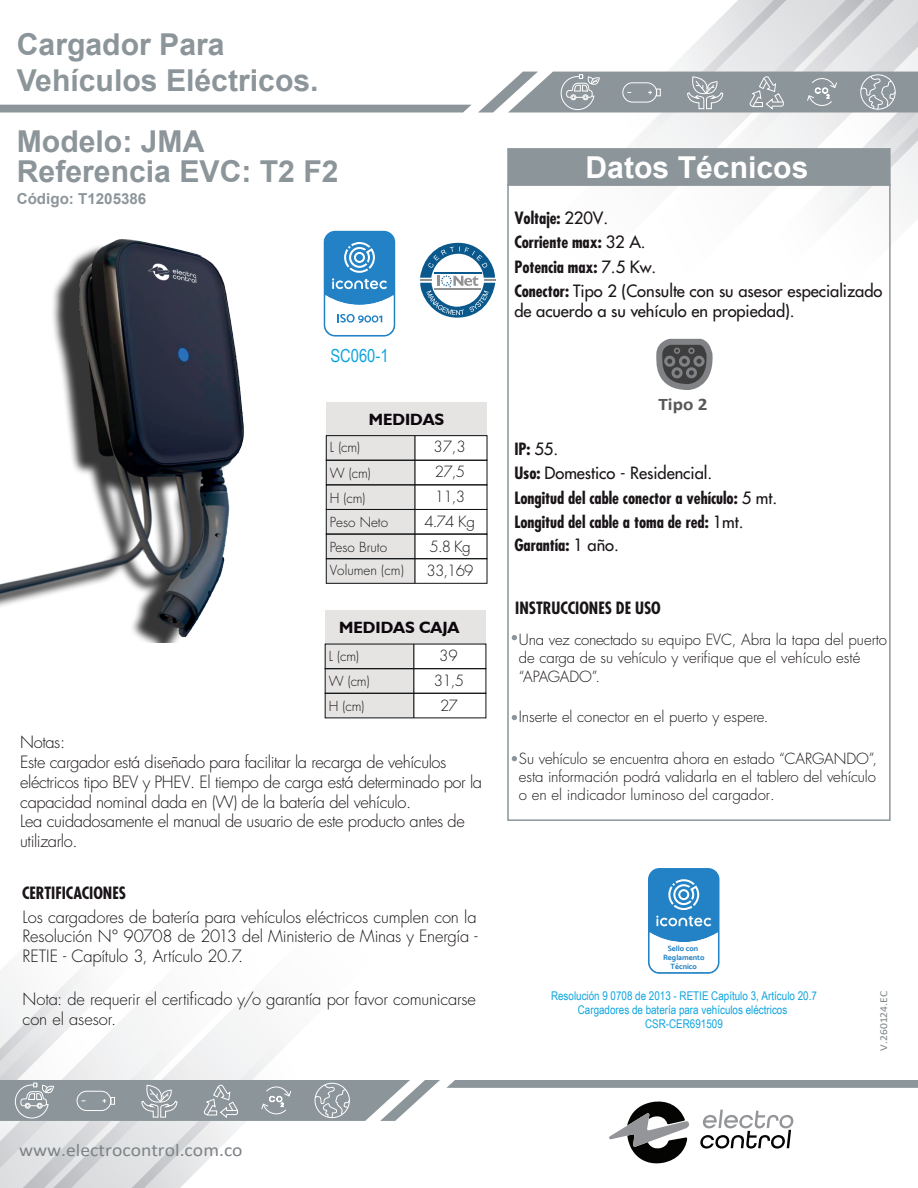
<style>
.page{position:relative;width:918px;height:1188px;background:#fff}
.page>*{position:absolute;margin:0;border:0;box-sizing:border-box;transform-origin:0 0}
.t1{font:700 30.15px/36.2px "Arial";color:#8c9599}
.t2{font:700 30.15px "Arial";color:#fff}
.t3{font:18px "Calibri";color:#7e8386;scale:1.09 1}
.t4{font:18px "Arial Narrow";color:#0ea4de}
.t5{font:700 17.7px "Calibri";color:#57585a;scale:1.09 1}
.t6{font:300 16.5px/19.8px "Futura Std";letter-spacing:-.025em;color:#1a1518}
.t7{font:700 condensed 16.5px/24.2px "Futura Std";letter-spacing:-.005em;color:#1a1518}
.t8{font:500 16.5px/24.2px "Futura Std";letter-spacing:-.005em;color:#1a1518}
.t9{font:700 16.35px "Humanist 521 BT";color:#0c070c}
.t10{font:700 15.15px "Arial";color:#8c9599}
.t11{font:300 15px/18px "Futura Std";letter-spacing:-.005em;color:#1a1518}
.t12{font:300 15px/25px "Futura Std";letter-spacing:-.055em;color:#1a1518;text-align:center}
.t13{font:300 13.5px/25.3px "Futura Std";color:#1a1518}
.t14{font:12px/14.4px "Arial Narrow";color:#0ea4de;text-align:center}
.t15{font:10.65px "Calibri";color:#7e8386;scale:1.09 1}
.t16{font:700 7.65px/9.1px "Catamaran";color:#2282c5;text-align:center}
.s1{font-weight:700;font-stretch:condensed}
.s2{font-weight:500;font-stretch:normal}
</style>
<div class="page">
<svg style="left:446px;top:1080px;width:472px;height:8px;background:#8f989b"></svg>
<svg style="left:0;top:969px;width:440px;height:219px"></svg>
<svg style="left:512px;top:635px;width:5px;height:5px"></svg>
<svg style="left:512px;top:715px;width:5px;height:5px"></svg>
<svg style="left:512px;top:756px;width:5px;height:5px"></svg>
<div style="left:326px;top:436px;width:89px;height:147px;background:#e6e4e3"></div>
<div style="left:326px;top:402px;width:161px;height:34px;background:#e6e4e3"></div>
<div style="left:326px;top:435px;width:162px;height:26px;border:1px solid #111416"></div>
<div style="left:326px;top:460px;width:161px;height:25px;border:1px solid #111416"></div>
<div style="left:326px;top:534px;width:162px;height:25px;border:1px solid #111416"></div>
<div style="left:326px;top:558px;width:161px;height:26px;border:1px solid #111416"></div>
<div style="left:326px;top:509px;width:161px;height:25px;border:1px solid #111416"></div>
<hr style="left:414px;top:436px;width:2px;height:147px;background:#111416">
<svg style="left:0;top:0;width:918px;height:393px"></svg>
<div style="left:325px;top:644px;width:89px;height:74px;background:#e6e4e3"></div>
<div style="left:325px;top:611px;width:161px;height:33px;background:#e6e4e3"></div>
<div style="left:325px;top:668px;width:161px;height:26px;border:1px solid #111416"></div>
<div style="left:325px;top:693px;width:161px;height:25px;border:1px solid #111416"></div>
<hr style="left:413px;top:644px;width:1px;height:74px;background:#111416">
<img style="left:1px;top:229px;width:310px;height:413px">
<svg style="left:700px;top:1110px;width:94px;height:39px"></svg>
<svg style="left:609px;top:1101px;width:80px;height:63px"></svg>
<svg style="left:648px;top:868px;width:72px;height:106px"></svg>
<h1 class="t1" style="left:17px;top:27px;width:303px">Cargador Para<br>Vehículos Eléctricos.</h1>
<h1 class="t1" style="left:17px;top:124px;width:189px">Modelo: JMA</h1>
<h1 class="t1" style="left:17px;top:154px;width:323px">Referencia EVC: T2 F2</h1>
<p class="t10" style="left:17px;top:188px;width:131px">Código: T1205386</p>
<p class="t4" style="left:330px;top:343px;width:60px">SC060-1</p>
<p class="t9" style="left:369px;top:409px;width:77px">MEDIDAS</p>
<p class="t13" style="left:330px;top:435px;width:32px">L (cm)</p>
<p class="t12" style="left:424px;top:435px;width:52px">37,3<br>27,5<br>11,3<br>4.74 Kg<br>5.8 Kg</p>
<p class="t11" style="left:427px;top:562px;width:49px">33,169</p>
<p class="t13" style="left:330px;top:460px;width:42px">W (cm)<br>H (cm)</p>
<p class="t13" style="left:330px;top:510px;width:60px">Peso Neto</p>
<p class="t13" style="left:330px;top:558px;width:76px">Volumen (cm)</p>
<p class="t13" style="left:330px;top:535px;width:59px">Peso Bruto</p>
<p class="t9" style="left:339px;top:618px;width:122px">MEDIDAS CAJA</p>
<p class="t13" style="left:329px;top:644px;width:32px">L (cm)</p>
<p class="t11" style="left:434px;top:643px;width:32px;line-height:25px;text-align:center">39<br>31,5<br>27</p>
<p class="t13" style="left:329px;top:669px;width:42px">W (cm)<br>H (cm)</p>
<p class="t6" style="left:20px;top:733px;width:463px">Notas:<br>Este cargador está diseñado para facilitar la recarga de vehículos eléctricos tipo BEV y PHEV. El tiempo de carga está determinado por la capacidad nominal dada en (W) de la batería del vehículo.<br>Lea cuidadosamente el manual de usuario de este producto antes de utilizarlo.</p>
<p class="t7" style="left:22px;top:881px;width:105px">CERTIFICACIONES</p>
<p class="t6" style="left:23px;top:907px;width:456px;text-align:justify">Los cargadores de batería para vehículos eléctricos cumplen con la Resolución N° 90708 de 2013 del Ministerio de Minas y Energía - RETIE - Capítulo 3, Artículo 20.7.</p>
<p class="t6" style="left:23px;top:990px;width:455px">Nota: de requerir el certificado y/o garantía por favor comunicarse con el asesor.</p>
<h1 class="t2" style="left:586px;top:146px;width:224px">Datos Técnicos</h1>
<p class="t8" style="left:514px;top:206px;width:370px"><span class="s1">Voltaje:</span> 220V.<br><span class="s1">Corriente max:</span> 32 A.<br><span class="s1">Potencia max:</span> 7.5 Kw.<br><span class="s1">Conector:</span> Tipo 2 (Consulte con su asesor especializado</p>
<p class="t8" style="left:514px;top:298px;width:282px">de acuerdo a su vehículo en propiedad).</p>
<p class="t5" style="left:658px;top:392px;width:47px">Tipo 2</p>
<p class="t7" style="left:514px;top:437px;width:264px">IP: <span class="s2">55.<br></span>Uso: <span class="s2">Domestico - Residencial.<br></span>Longitud del cable conector a vehículo: <span class="s2">5 mt.<br></span>Longitud del cable a toma de red: <span class="s2">1mt.<br></span>Garantía: <span class="s2">1 año.</span></p>
<p class="t7" style="left:515px;top:596px;width:147px">INSTRUCCIONES DE USO</p>
<p class="t11" style="left:519px;top:631px;width:370px">Una vez conectado su equipo EVC, Abra la tapa del puerto de carga de su vehículo y verifique que el vehículo esté</p>
<p class="t11" style="left:519px;top:668px;width:83px">“APAGADO”.</p>
<p class="t11" style="left:519px;top:708px;width:251px">Inserte el conector en el puerto y espere.</p>
<p class="t11" style="left:519px;top:750px;width:360px;text-align:justify">Su vehículo se encuentra ahora en estado “CARGANDO”, esta información podrá validarla en el tablero del vehículo o en el indicador luminoso del cargador.</p>
<p class="t16" style="left:663px;top:943px;width:43px">Sello con<br>Reglamento<br>Técnico</p>
<p class="t14" style="left:551px;top:988px;width:267px">Resolución 9 0708 de 2013 - RETIE Capítulo 3, Artículo 20.7<br>Cargadores de batería para vehículos eléctricos<br>CSR-CER691509</p>
<p class="t15" style="left:876px;top:1051px;width:56px;rotate:-90deg">V.260124.EC</p>
<p class="t3" style="left:19px;top:1137px;width:207px">www.electrocontrol.com.co</p>
</div>
